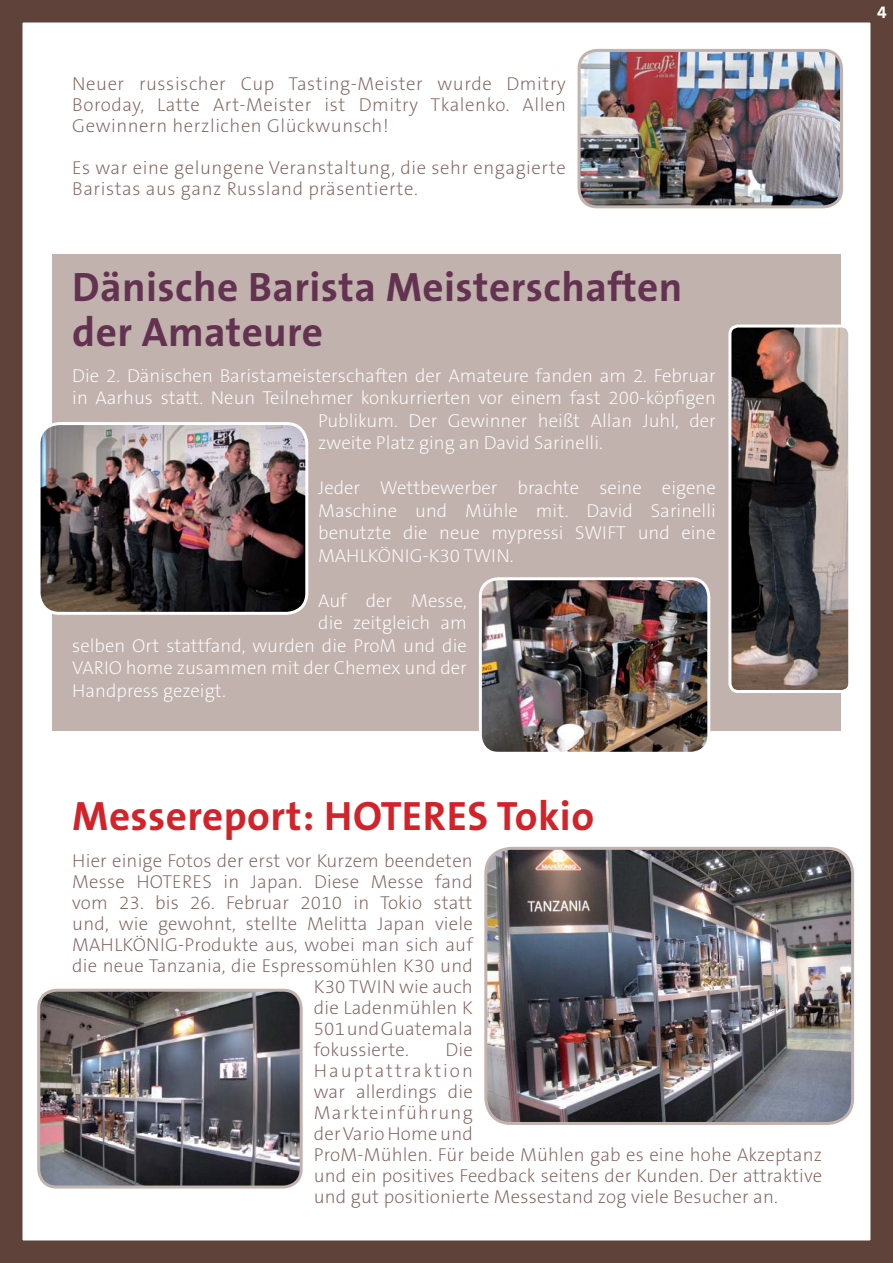
<style>
.page{position:relative;width:893px;height:1263px;background:#fff}
.page>*{position:absolute;margin:0;border:0;box-sizing:border-box;transform-origin:0 0}
.t1{font:700 41.25px/45px "The Sans B7";letter-spacing:.01em;color:#623250}
.t2{font:700 41.25px "The Sans B7";letter-spacing:.01em;color:#d2232a}
.t3{font:200 18.75px/21px "The Sans B2";letter-spacing:.01em;color:#7f625c}
.t4{font:200 18.75px/22.5px "The Sans B2";color:#fff;text-align:justify}
.t5{font:200 18.75px/21px "The Sans B2";letter-spacing:.03em;color:#7f625c}
.t6{font:700 17.55px "The Sans B7";color:#fff}
</style>
<div class="page">
<div style="left:52px;top:254px;width:788px;height:476px;background:#c1b2ad"></div>
<div style="left:0;top:0;width:893px;height:1263px;border:22px solid #5f423a"></div>
<img style="left:39px;top:424px;width:268px;height:189px;border-radius:20px">
<div style="left:38px;top:422px;width:270px;height:193px;border:3px solid #fff;border-radius:20px"></div>
<img style="left:730px;top:326px;width:120px;height:365px;border-radius:8px">
<div style="left:728px;top:325px;width:123px;height:368px;border:3px solid #fff;border-radius:8px"></div>
<img style="left:480px;top:579px;width:229px;height:174px;border-radius:18px">
<div style="left:479px;top:577px;width:231px;height:178px;border:3px solid #fff;border-radius:18px"></div>
<img style="left:579px;top:50px;width:262px;height:157px;border-radius:18px">
<div style="left:578px;top:49px;width:265px;height:159px;border:3px solid #c1b2ad;border-radius:18px"></div>
<img style="left:39px;top:990px;width:262px;height:197px;border-radius:18px">
<div style="left:37px;top:989px;width:266px;height:199px;border:3px solid #c1b2ad;border-radius:18px"></div>
<img style="left:486px;top:848px;width:367px;height:275px;border-radius:25px">
<div style="left:484px;top:847px;width:370px;height:278px;border:3px solid #c1b2ad;border-radius:25px"></div>
<p class="t3" style="left:72px;top:74px;width:495px;text-align:justify">Neuer russischer Cup Tasting-Meister wurde Dmitry Boroday, Latte Art-Meister ist Dmitry Tkalenko. Allen Gewinnern herzlichen Glückwunsch!</p>
<p class="t5" style="left:72px;top:158px;width:495px">Es war eine gelungene Veranstaltung, die sehr engagierte<br>Baristas aus ganz Russland präsentierte.</p>
<h1 class="t1" style="left:72px;top:267px;width:612px">Dänische Barista Meisterschaften der Amateure</h1>
<p class="t4" style="left:72px;top:365px;width:645px">Die 2. Dänischen Baristameisterschaften der Amateure fanden am 2. Februar</p>
<p class="t4" style="left:72px;top:388px;width:645px">in Aarhus statt. Neun Teilnehmer konkurrierten vor einem fast 200-köpfigen</p>
<p class="t4" style="left:318px;top:410px;width:399px">Publikum. Der Gewinner heißt Allan Juhl, der</p>
<p class="t4" style="left:318px;top:433px;width:286px">zweite Platz ging an David Sarinelli.</p>
<p class="t4" style="left:318px;top:478px;width:399px">Jeder Wettbewerber brachte seine eigene Maschine und Mühle mit. David Sarinelli benutzte die neue mypressi SWIFT und eine MAHLKÖNIG-K30 TWIN.</p>
<p class="t4" style="left:318px;top:590px;width:150px">Auf der Messe,</p>
<p class="t4" style="left:318px;top:613px;width:150px">die zeitgleich am</p>
<p class="t4" style="left:72px;top:635px;width:396px">selben Ort stattfand, wurden die ProM und die</p>
<p class="t4" style="left:72px;top:658px;width:396px">VARIO home zusammen mit der Chemex und der</p>
<p class="t4" style="left:72px;top:680px;width:155px">Handpress gezeigt.</p>
<h1 class="t2" style="left:72px;top:795px;width:523px">Messereport: HOTERES Tokio</h1>
<p class="t3" style="left:72px;top:851px;width:402px">Hier einige Fotos der erst vor Kurzem beendeten</p>
<p class="t3" style="left:72px;top:872px;width:402px">Messe HOTERES in Japan. Diese Messe fand</p>
<p class="t3" style="left:72px;top:893px;width:402px">vom 23. bis 26. Februar 2010 in Tokio statt</p>
<p class="t3" style="left:72px;top:914px;width:402px">und, wie gewohnt, stellte Melitta Japan viele</p>
<p class="t3" style="left:72px;top:935px;width:402px">MAHLKÖNIG-Produkte aus, wobei man sich auf</p>
<p class="t3" style="left:72px;top:956px;width:402px">die neue Tanzania, die Espressomühlen K30 und</p>
<p class="t3" style="left:314px;top:977px;width:160px">K30 TWIN wie auch</p>
<p class="t3" style="left:314px;top:998px;width:160px">die Ladenmühlen K</p>
<p class="t3" style="left:314px;top:1019px;width:161px">501 und Guatemala</p>
<p class="t3" style="left:314px;top:1040px;width:97px">fokussierte.</p>
<p class="t3" style="left:314px;top:1040px;width:510px;text-indent:132px">Die<br>Hauptattraktion<br>war allerdings die<br>Markteinführung<br>der Vario Home und<br>ProM-Mühlen. Für beide Mühlen gab es eine hohe Akzeptanz und ein positives Feedback seitens der Kunden. Der attraktive und gut positionierte Messestand zog viele Besucher an.</p>
<p class="t6" style="left:877px;top:4px;width:11px">4</p>
</div>
